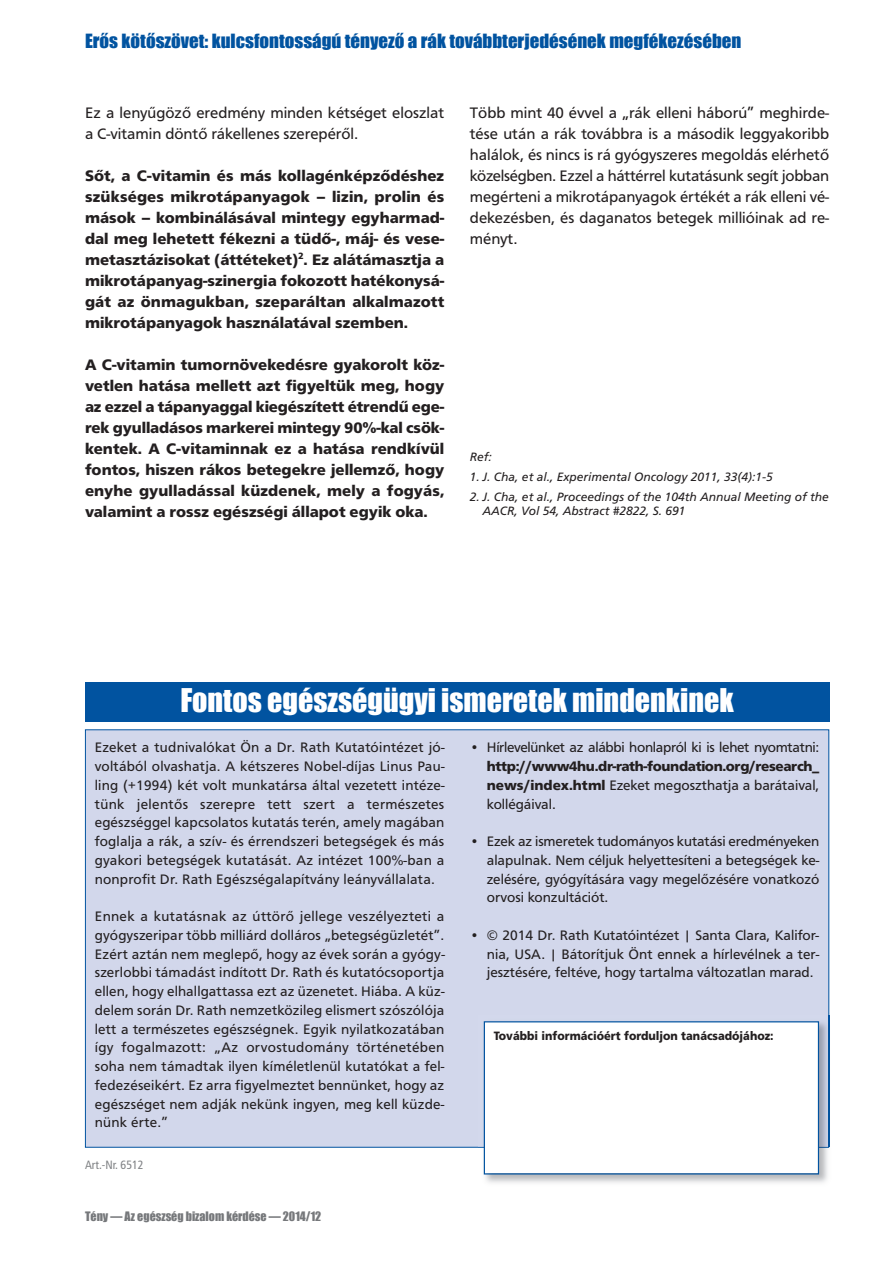
<style>
.page{position:relative;width:893px;height:1263px;background:#fff}
.page>*{position:absolute;margin:0;border:0;box-sizing:border-box;transform-origin:0 0}
.t1{font:30px "Impact";color:#fff}
.t2{font:18px "Impact";color:#0153a0;scale:1.05 1}
.t3{font:700 15.75px/21px "F015 TCE";color:#231f20;text-align:justify}
.t4{font:15.75px/21px "F015 TCE";color:#231f20}
.t5{font:14.25px/18.8px "F015 TCE";color:#231f20;text-align:justify}
.t6{font:700 14.25px/18.8px "F015 TCE";letter-spacing:-.025em;color:#231f20;text-align:justify}
.t7{font:14.25px "F015 TCE";letter-spacing:-.02em;color:#231f20}
.t8{font:italic 12px/13.5px "Frutiger LT";color:#231f20}
.t9{font:900 12px "Frutiger LT";color:#231f20;scale:.92 1}
.t10{font:12px "Impact";color:#76787b}
.t11{font:condensed 12px "Frutiger LT";color:#808285}
.s1{font-weight:400}
</style>
<div class="page">
<div style="left:86px;top:730px;width:742px;height:417px;background:#d2d7eb"></div>
<img style="left:478px;top:1016px;width:352px;height:167px">
<img style="left:478px;top:1147px;width:351px;height:1px">
<img style="left:828px;top:1016px;width:1px;height:131px">
<div style="left:485px;top:1022px;width:333px;height:151px;background:#fff"></div>
<div style="left:484px;top:1021px;width:335px;height:153px;border:1px solid #0153a0"></div>
<div style="left:85px;top:682px;width:744px;height:40px;background:#0153a0"></div>
<p class="t2" style="left:85px;top:30px;width:627px">Erős kötőszövet: kulcsfontosságú tényező a rák továbbterjedésének megfékezésében</p>
<p class="t4" style="left:85px;top:102px;width:361px">Ez a lenyűgöző eredmény minden kétséget eloszlat a C-vitamin döntő rákellenes szerepéről.</p>
<p class="t3" style="left:85px;top:165px;width:361px">Sőt, a C-vitamin és más kollagénképződéshez szükséges mikrotápanyagok – lizin, prolin és mások – kombinálásával mintegy egyharmad&shy;dal meg lehetett fékezni a tüdő-, máj- és vese&shy;metasztázisokat (áttéteket)<sup>2</sup>. Ez alátámasztja a mikrotápanyag-szinergia fokozott hatékonysá&shy;gát az önmagukban, szeparáltan alkalmazott mikrotápanyagok használatával szemben.</p>
<p class="t3" style="left:85px;top:354px;width:361px">A C-vitamin tumornövekedésre gyakorolt köz&shy;vetlen hatása mellett azt figyeltük meg, hogy az ezzel a tápanyaggal kiegészített étrendű ege&shy;rek gyulladásos markerei mintegy 90%-kal csök&shy;kentek. A C-vitaminnak ez a hatása rendkívül fontos, hiszen rákos betegekre jellemző, hogy enyhe gyulladással küzdenek, mely a fogyás, valamint a rossz egészségi állapot egyik oka.</p>
<p class="t4" style="left:470px;top:102px;width:361px;text-align:justify">Több mint 40 évvel a „rák elleni háború” meghirde&shy;tése után a rák továbbra is a második leggyakoribb halálok, és nincs is rá gyógyszeres megoldás elérhető közelségben. Ezzel a háttérrel kutatásunk segít jobban megérteni a mikrotápanyagok értékét a rák elleni vé&shy;dekezésben, és daganatos betegek millióinak ad re&shy;ményt.</p>
<p class="t8" style="left:470px;top:451px;width:24px">Ref:</p>
<p class="t8" style="left:470px;top:471px;width:304px">1. J. Cha, et al., Experimental Oncology 2011, 33(4):1-5</p>
<p class="t8" style="left:483px;top:491px;width:348px;text-indent:-13px">2. J. Cha, et al., Proceedings of the 104th Annual Meeting of the<br>AACR, Vol 54, Abstract #2822, S. 691</p>
<h1 class="t1" style="left:180px;top:681px;width:555px">Fontos egészségügyi ismeretek mindenkinek</h1>
<p class="t5" style="left:95px;top:738px;width:351px">Ezeket a tudnivalókat Ön a Dr. Rath Kutatóintézet jó&shy;voltából olvashatja. A kétszeres Nobel-díjas Linus Pau&shy;ling (+1994) két volt munkatársa által vezetett intéze&shy;tünk jelentős szerepre tett szert a természetes egészséggel kapcsolatos kutatás terén, amely magában foglalja a rák, a szív- és érrendszeri betegségek és más gyakori betegségek kutatását. Az intézet 100%-ban a nonprofit Dr. Rath Egészségalapítvány leányvállalata.</p>
<p class="t5" style="left:95px;top:907px;width:352px">Ennek a kutatásnak az úttörő jellege veszélyezteti a gyógyszeripar több milliárd dolláros „betegségüzletét”.<br>Ezért aztán nem meglepő, hogy az évek során a gyógy&shy;szerlobbi támadást indított Dr. Rath és kutatócsoportja ellen, hogy elhallgattassa ezt az üzenetet. Hiába. A küz&shy;delem során Dr. Rath nemzetközileg elismert szószólója lett a természetes egészségnek. Egyik nyilatkozatában így fogalmazott: „Az orvostudomány történetében soha nem támadtak ilyen kíméletlenül kutatókat a fel&shy;fedezéseikért. Ez arra figyelmeztet bennünket, hogy az egészséget nem adják nekünk ingyen, meg kell küzde&shy;nünk érte.”</p>
<p class="t11" style="left:85px;top:1160px;width:60px">Art.-Nr. 6512</p>
<p class="t10" style="left:85px;top:1209px;width:238px">tény — Az egészség bizalom kérdése — 2014/12</p>
<p class="t7" style="left:470px;top:739px;width:351px">• Hírlevelünket az alábbi honlapról ki is lehet nyomtatni:</p>
<p class="t6" style="left:487px;top:757px;width:334px">http://www4hu.dr-rath-foundation.org/research_ news/index.html <span class="s1">Ezeket megoszthatja a barátaival, kollégáival.</span></p>
<p class="t5" style="left:487px;top:832px;width:334px;text-indent:-17px">• Ezek az ismeretek tudományos kutatási eredményeken alapulnak. Nem céljuk helyettesíteni a betegségek ke&shy;zelésére, gyógyítására vagy megelőzésére vonatkozó orvosi konzultációt.</p>
<p class="t5" style="left:487px;top:926px;width:334px;text-indent:-17px">• © 2014 Dr. Rath Kutatóintézet | Santa Clara, Kalifor&shy;nia, USA. | Bátorítjuk Önt ennek a hírlevélnek a ter&shy;jesztésére, feltéve, hogy tartalma változatlan marad.</p>
<p class="t9" style="left:494px;top:1031px;width:306px">További információért forduljon tanácsadójához:</p>
</div>
